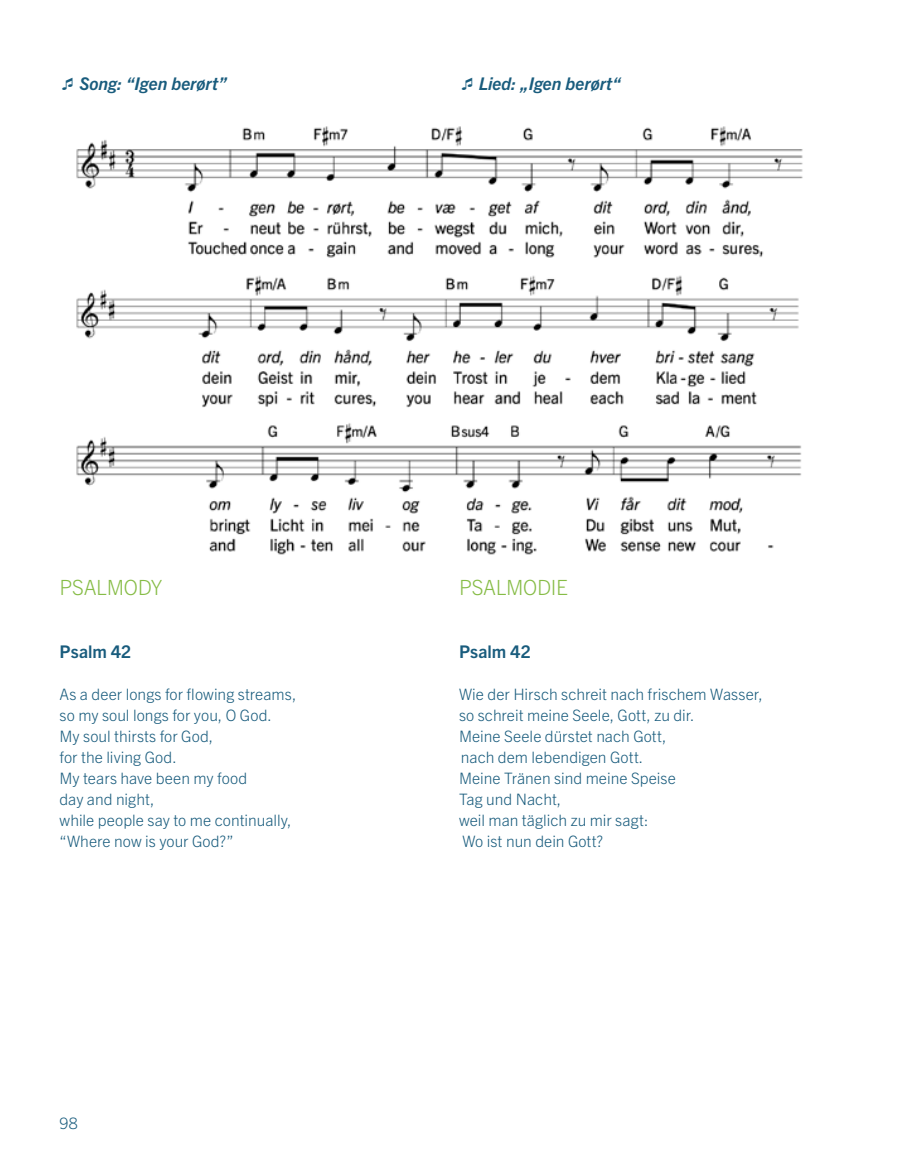
<style>
.page{position:relative;width:918px;height:1166px;background:#fff}
.page>*{position:absolute;margin:0;border:0;box-sizing:border-box;transform-origin:0 0}
.t1{font:300 21px "Trade Gothic Next LT Pro";letter-spacing:-.01em;color:#86bc46}
.t2{font:italic 700 17.5px "Trade Gothic Next LT Pro";color:#195c7d}
.t3{font:700 17.5px "Trade Gothic Next LT Pro";letter-spacing:.005em;color:#195c7d}
.t4{font:300 15.75px/21px "Trade Gothic Next LT Pro";letter-spacing:.005em;color:#195c7d}
</style>
<div class="page">
<img style="left:76px;top:126px;width:727px;height:429px">
<p class="t2" style="left:79px;top:72px;width:149px">Song: “Igen berørt”</p>
<p class="t2" style="left:479px;top:72px;width:144px">Lied: „Igen berørt“</p>
<h1 class="t1" style="left:60px;top:572px;width:104px">PSALMODY</h1>
<p class="t3" style="left:60px;top:639px;width:73px">Psalm 42</p>
<p class="t4" style="left:60px;top:682px;width:238px">As a deer longs for flowing streams, so my soul longs for you, O God.<br>My soul thirsts for God,<br>for the living God.<br>My tears have been my food<br>day and night,<br>while people say to me continually, “Where now is your God?”</p>
<p class="t4" style="left:60px;top:1111px;width:20px">98</p>
<h1 class="t1" style="left:459px;top:572px;width:110px">PSALMODIE</h1>
<p class="t3" style="left:459px;top:639px;width:73px">Psalm 42</p>
<p class="t4" style="left:459px;top:682px;width:305px">Wie der Hirsch schreit nach frischem Wasser, so schreit meine Seele, Gott, zu dir.<br>Meine Seele dürstet nach Gott,<br>nach dem lebendigen Gott.<br>Meine Tränen sind meine Speise<br>Tag und Nacht,<br>weil man täglich zu mir sagt:<br>Wo ist nun dein Gott?</p>
</div>
